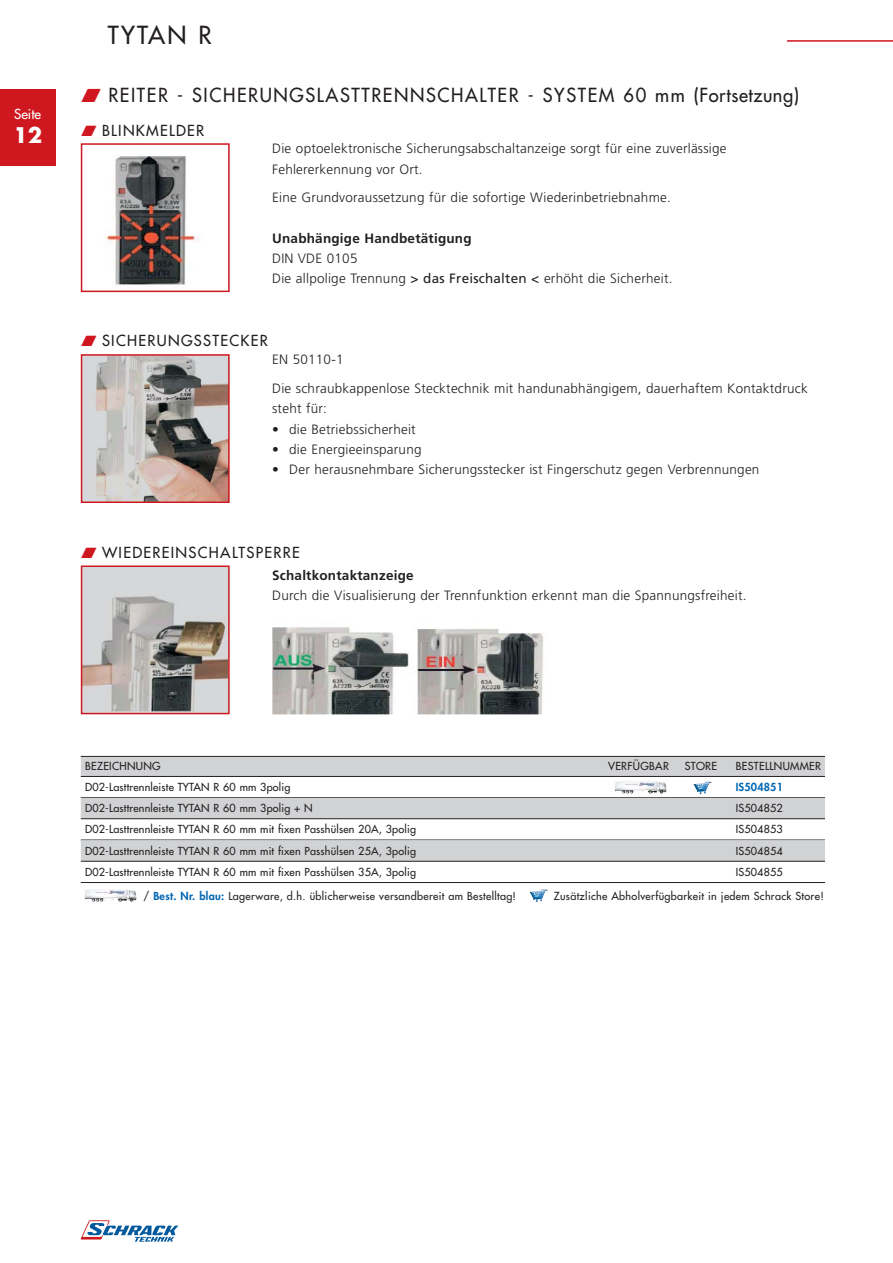
<style>
.page{position:relative;width:893px;height:1263px;background:#fff}
.page>*{position:absolute;margin:0;border:0;box-sizing:border-box;transform-origin:0 0}
.t1{font:24.3px "Futura";letter-spacing:.085em;color:#231f20}
.t2{font:700 21px "Futura";color:#fff}
.t3{font:18.9px "Futura";letter-spacing:.085em;color:#231f20}
.t4{font:14.85px "Futura";letter-spacing:.085em;color:#231f20}
.t5{font:300 13.5px/20.2px "Frutiger";letter-spacing:.015em;color:#231f20}
.t6{font:700 13.5px "Frutiger";letter-spacing:.015em;color:#231f20}
.t7{font:13.5px "Futura";color:#fff}
.t8{font:10.8px "Futura";letter-spacing:.015em;color:#231f20}
.t9{font:800 10.8px "Futura";letter-spacing:.015em;color:#0066b3}
.s1{font-family:"Zipf Rautbits";color:#ce171e}
.s2{font-weight:400}
.s3{font-weight:800;color:#0066b3}
</style>
<div class="page">
<svg style="left:81px;top:1220px;width:97px;height:22px"></svg>
<svg style="left:786px;top:40px;width:106px;height:2px"></svg>
<div style="left:0;top:89px;width:55px;height:77px;background:#ce171e"></div>
<img style="left:106px;top:156px;width:92px;height:129px">
<div style="left:81px;top:143px;width:149px;height:149px;border:2px solid #ce171e"></div>
<img style="left:84px;top:357px;width:143px;height:143px">
<div style="left:81px;top:354px;width:149px;height:149px;border:2px solid #ce171e"></div>
<img style="left:84px;top:569px;width:143px;height:142px">
<div style="left:81px;top:566px;width:149px;height:148px;border:2px solid #ce171e"></div>
<img style="left:273px;top:626px;width:271px;height:88px">
<div style="left:81px;top:757px;width:744px;height:20px;background:#d1d2d4"></div>
<hr style="left:81px;top:756px;width:744px;height:1px;background:#231f20">
<hr style="left:81px;top:776px;width:744px;height:1px;background:#231f20">
<hr style="left:81px;top:797px;width:744px;height:1px;background:#231f20">
<div style="left:81px;top:798px;width:744px;height:21px;background:#d1d2d4"></div>
<hr style="left:81px;top:818px;width:744px;height:1px;background:#231f20">
<div style="left:81px;top:840px;width:744px;height:21px;background:#d1d2d4"></div>
<hr style="left:81px;top:861px;width:744px;height:1px;background:#231f20">
<hr style="left:81px;top:882px;width:744px;height:1px;background:#231f20">
<img style="left:615px;top:781px;width:51px;height:13px">
<img style="left:693px;top:782px;width:19px;height:12px">
<img style="left:530px;top:889px;width:18px;height:13px">
<img style="left:85px;top:889px;width:51px;height:13px">
<p class="t7" style="left:14px;top:107px;width:29px">Seite</p>
<h2 class="t2" style="left:13px;top:125px;width:30px">12</h2>
<h1 class="t1" style="left:108px;top:23px;width:105px">TYTAN R</h1>
<h3 class="t3" style="left:81px;top:86px;width:720px"><span class="s1">W</span> REITER - SICHERUNGSLASTTRENNSCHALTER - SYSTEM 60 mm (Fortsetzung)</h3>
<p class="t4" style="left:81px;top:123px;width:125px"><span class="s1">W</span> BLINKMELDER</p>
<p class="t5" style="left:272px;top:140px;width:456px">Die optoelektronische Sicherungsabschaltanzeige sorgt für eine zuverlässige<br>Fehlererkennung vor Ort.</p>
<p class="t5" style="left:272px;top:189px;width:400px">Eine Grundvoraussetzung für die sofortige Wiederinbetriebnahme.</p>
<p class="t6" style="left:272px;top:233px;width:201px">Unabhängige Handbetätigung</p>
<p class="t5" style="left:272px;top:249px;width:402px">DIN VDE 0105<br>Die allpolige Trennung <span class="s2">&gt; das Freischalten &lt;</span> erhöht die Sicherheit.</p>
<p class="t4" style="left:81px;top:334px;width:189px"><span class="s1">W</span> SICHERUNGSSTECKER</p>
<p class="t5" style="left:272px;top:346px;width:537px;line-height:28.8px">EN 50110-1<br>Die schraubkappenlose Stecktechnik mit handunabhängigem, dauerhaftem Kontaktdruck</p>
<p class="t5" style="left:272px;top:400px;width:56px">steht für:</p>
<p class="t5" style="left:272px;top:420px;width:145px">• die Betriebssicherheit</p>
<p class="t5" style="left:272px;top:440px;width:151px">• die Energieeinsparung</p>
<p class="t5" style="left:272px;top:460px;width:489px">• Der herausnehmbare Sicherungsstecker ist Fingerschutz gegen Verbrennungen</p>
<p class="t4" style="left:81px;top:545px;width:221px"><span class="s1">W</span> WIEDEREINSCHALTSPERRE</p>
<p class="t6" style="left:272px;top:570px;width:143px">Schaltkontaktanzeige</p>
<p class="t5" style="left:272px;top:586px;width:476px">Durch die Visualisierung der Trennfunktion erkennt man die Spannungsfreiheit.</p>
<p class="t8" style="left:85px;top:760px;width:77px">BEZEICHNUNG</p>
<p class="t8" style="left:608px;top:760px;width:62px">VERFÜGBAR</p>
<p class="t8" style="left:685px;top:760px;width:34px">STORE</p>
<p class="t8" style="left:736px;top:760px;width:87px">BESTELLNUMMER</p>
<p class="t8" style="left:85px;top:782px;width:207px">D02-Lasttrennleiste TYTAN R 60 mm 3polig</p>
<p class="t9" style="left:736px;top:782px;width:49px">IS504851</p>
<p class="t8" style="left:85px;top:803px;width:229px">D02-Lasttrennleiste TYTAN R 60 mm 3polig + N</p>
<p class="t8" style="left:736px;top:803px;width:49px">IS504852</p>
<p class="t8" style="left:85px;top:824px;width:332px">D02-Lasttrennleiste TYTAN R 60 mm mit fixen Passhülsen 20A, 3polig</p>
<p class="t8" style="left:736px;top:824px;width:49px">IS504853</p>
<p class="t8" style="left:85px;top:845px;width:332px">D02-Lasttrennleiste TYTAN R 60 mm mit fixen Passhülsen 25A, 3polig</p>
<p class="t8" style="left:736px;top:845px;width:49px">IS504854</p>
<p class="t8" style="left:85px;top:867px;width:332px">D02-Lasttrennleiste TYTAN R 60 mm mit fixen Passhülsen 35A, 3polig</p>
<p class="t8" style="left:736px;top:867px;width:49px">IS504855</p>
<p class="t8" style="left:143px;top:890px;width:374px">/ <span class="s3">Best. Nr. blau:</span> Lagerware, d.h. üblicherweise versandbereit am Bestelltag!</p>
<p class="t8" style="left:554px;top:890px;width:271px">Zusätzliche Abholverfügbarkeit in jedem Schrack Store!</p>
</div>
